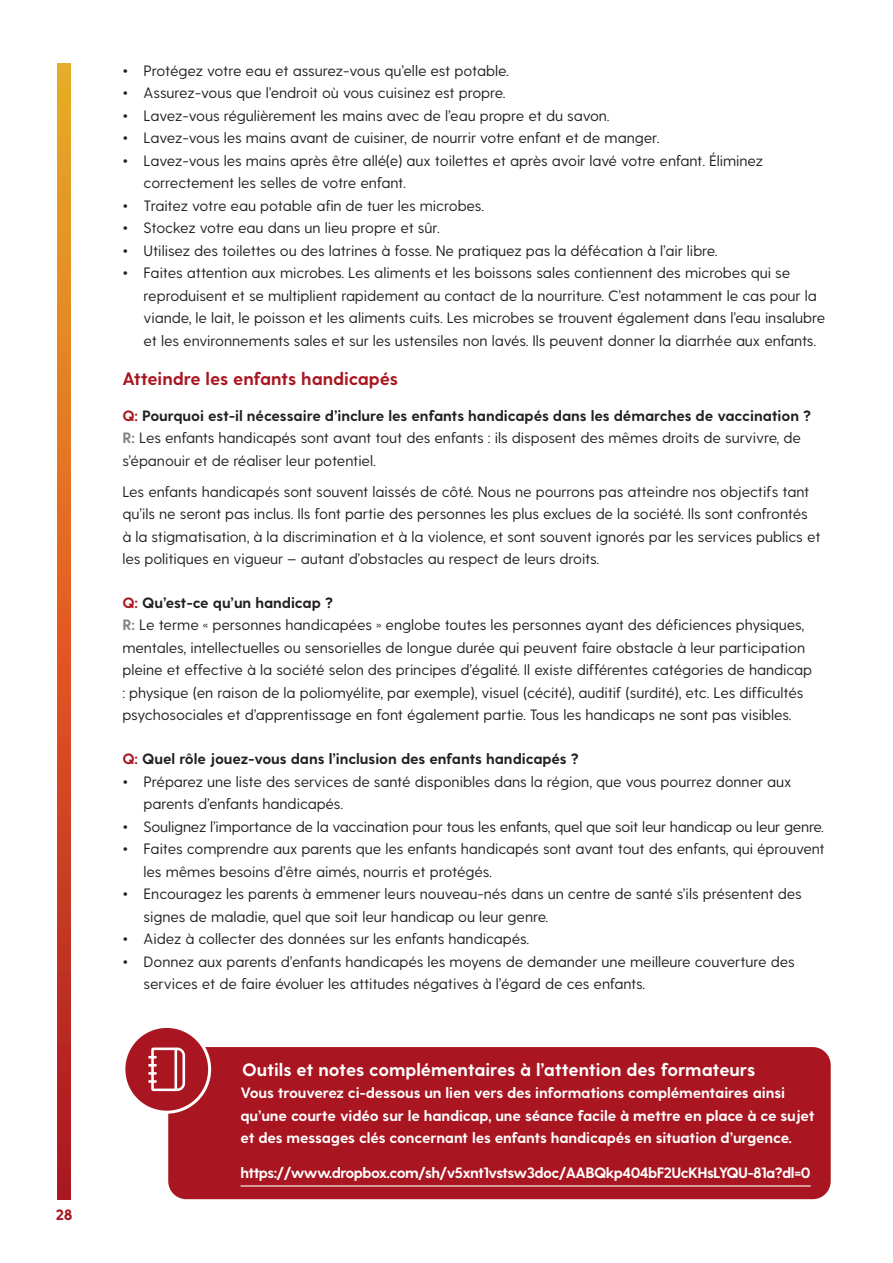
<style>
.page{position:relative;width:893px;height:1263px;background:#fff}
.page>*{position:absolute;margin:0;border:0;box-sizing:border-box;transform-origin:0 0}
.t1{font:700 18px "Greycliff CF";letter-spacing:-.005em;color:#fff}
.t2{font:700 18px "Greycliff CF";letter-spacing:-.005em;color:#a91621}
.Answer{font:15px/22.5px "Greycliff CF";letter-spacing:-.005em;color:#231f20}
.Additional_info{font:700 15px/22.5px "Greycliff CF";letter-spacing:-.01em;color:#fff}
.Ask{font:700 15px "Greycliff CF";letter-spacing:-.005em;color:#231f20}
.Additional_info-2{font:700 15px "Greycliff CF";letter-spacing:-.04em;color:#fff}
.t3{font:800 15px "Greycliff CF";color:#a91621}
.s1{font-weight:700;font-size:18px}
.s2{color:#a91621}
.s3{font-weight:700;color:#808285}
</style>
<div class="page">
<svg style="left:58px;top:64px;width:13px;height:1135px;background:#d55e23"></svg>
<div style="left:168px;top:1047px;width:663px;height:152px;background:#a91621;border-radius:18px"></div>
<hr style="left:241px;top:1185px;width:570px;height:1px;background:#fff">
<div style="left:124px;top:1026px;width:86px;height:86px;background:#a91621;border-radius:50%"></div>
<div style="left:122px;top:1025px;width:89px;height:89px;border:3px solid #fff;border-radius:50%"></div>
<svg style="left:148px;top:1047px;width:37px;height:44px"></svg>
<p class="t3" style="left:56px;top:1205px;width:18px">28</p>
<p class="Answer" style="left:122px;top:60px;width:388px"><span class="s1">•</span> Protégez votre eau et assurez-vous qu’elle est potable.</p>
<p class="Answer" style="left:122px;top:82px;width:385px"><span class="s1">•</span> Assurez-vous que l’endroit où vous cuisinez est propre.</p>
<p class="Answer" style="left:122px;top:105px;width:489px"><span class="s1">•</span> Lavez-vous régulièrement les mains avec de l’eau propre et du savon.</p>
<p class="Answer" style="left:122px;top:127px;width:539px"><span class="s1">•</span> Lavez-vous les mains avant de cuisiner, de nourrir votre enfant et de manger.</p>
<p class="Answer" style="left:144px;top:150px;width:621px;text-indent:-21px"><span class="s1">•</span> Lavez-vous les mains après être allé(e) aux toilettes et après avoir lavé votre enfant. Éliminez correctement les selles de votre enfant.</p>
<p class="Answer" style="left:122px;top:195px;width:363px"><span class="s1">•</span> Traitez votre eau potable afin de tuer les microbes.</p>
<p class="Answer" style="left:122px;top:217px;width:319px"><span class="s1">•</span> Stockez votre eau dans un lieu propre et sûr.</p>
<p class="Answer" style="left:122px;top:240px;width:597px"><span class="s1">•</span> Utilisez des toilettes ou des latrines à fosse. Ne pratiquez pas la défécation à l’air libre.</p>
<p class="Answer" style="left:144px;top:262px;width:683px;text-indent:-21px"><span class="s1">•</span> Faites attention aux microbes. Les aliments et les boissons sales contiennent des microbes qui se reproduisent et se multiplient rapidement au contact de la nourriture. C’est notamment le cas pour la viande, le lait, le poisson et les aliments cuits. Les microbes se trouvent également dans l’eau insalubre et les environnements sales et sur les ustensiles non lavés. Ils peuvent donner la diarrhée aux enfants.</p>
<h4 class="t2" style="left:122px;top:368px;width:277px">Atteindre les enfants handicapés</h4>
<p class="Ask" style="left:122px;top:406px;width:690px"><span class="s2">Q:</span> Pourquoi est-il nécessaire d’inclure les enfants handicapés dans les démarches de vaccination ?</p>
<p class="Answer" style="left:122px;top:427px;width:680px"><span class="s3">R:</span> Les enfants handicapés sont avant tout des enfants : ils disposent des mêmes droits de survivre, de s’épanouir et de réaliser leur potentiel.</p>
<p class="Answer" style="left:122px;top:480px;width:700px">Les enfants handicapés sont souvent laissés de côté. Nous ne pourrons pas atteindre nos objectifs tant qu’ils ne seront pas inclus. Ils font partie des personnes les plus exclues de la société. Ils sont confrontés à la stigmatisation, à la discrimination et à la violence, et sont souvent ignorés par les services publics et les politiques en vigueur – autant d’obstacles au respect de leurs droits.</p>
<p class="Ask" style="left:122px;top:594px;width:212px"><span class="s2">Q:</span> Qu’est-ce qu’un handicap ?</p>
<p class="Answer" style="left:122px;top:614px;width:691px"><span class="s3">R:</span> Le terme « personnes handicapées » englobe toutes les personnes ayant des déficiences physiques, mentales, intellectuelles ou sensorielles de longue durée qui peuvent faire obstacle à leur participation pleine et effective à la société selon des principes d’égalité. Il existe différentes catégories de handicap : physique (en raison de la poliomyélite, par exemple), visuel (cécité), auditif (surdité), etc. Les difficultés psychosociales et d’apprentissage en font également partie. Tous les handicaps ne sont pas visibles.</p>
<p class="Ask" style="left:122px;top:750px;width:458px"><span class="s2">Q:</span> Quel rôle jouez-vous dans l’inclusion des enfants handicapés ?</p>
<p class="Answer" style="left:144px;top:770px;width:649px;text-indent:-21px"><span class="s1">•</span> Préparez une liste des services de santé disponibles dans la région, que vous pourrez donner aux parents d’enfants handicapés.</p>
<p class="Answer" style="left:122px;top:815px;width:703px"><span class="s1">•</span> Soulignez l’importance de la vaccination pour tous les enfants, quel que soit leur handicap ou leur genre.</p>
<p class="Answer" style="left:144px;top:838px;width:683px;text-indent:-21px"><span class="s1">•</span> Faites comprendre aux parents que les enfants handicapés sont avant tout des enfants, qui éprouvent les mêmes besoins d’être aimés, nourris et protégés.</p>
<p class="Answer" style="left:144px;top:883px;width:660px;text-indent:-21px"><span class="s1">•</span> Encouragez les parents à emmener leurs nouveau-nés dans un centre de santé s’ils présentent des signes de maladie, quel que soit leur handicap ou leur genre.</p>
<p class="Answer" style="left:122px;top:928px;width:408px"><span class="s1">•</span> Aidez à collecter des données sur les enfants handicapés.</p>
<p class="Answer" style="left:144px;top:950px;width:653px;text-indent:-21px"><span class="s1">•</span> Donnez aux parents d’enfants handicapés les moyens de demander une meilleure couverture des services et de faire évoluer les attitudes négatives à l’égard de ces enfants.</p>
<h4 class="t1" style="left:242px;top:1058px;width:515px">Outils et notes complémentaires à l’attention des formateurs</h4>
<p class="Additional_info" style="left:241px;top:1082px;width:576px">Vous trouverez ci-dessous un lien vers des informations complémentaires ainsi qu’une courte vidéo sur le handicap, une séance facile à mettre en place à ce sujet et des messages clés concernant les enfants handicapés en situation d’urgence.</p>
<p class="Additional_info-2" style="left:241px;top:1164px;width:572px">https://www.dropbox.com/sh/v5xnt1vstsw3doc/AABQkp404bF2UcKHsLYQU-81a?dl=0</p>
</div>
